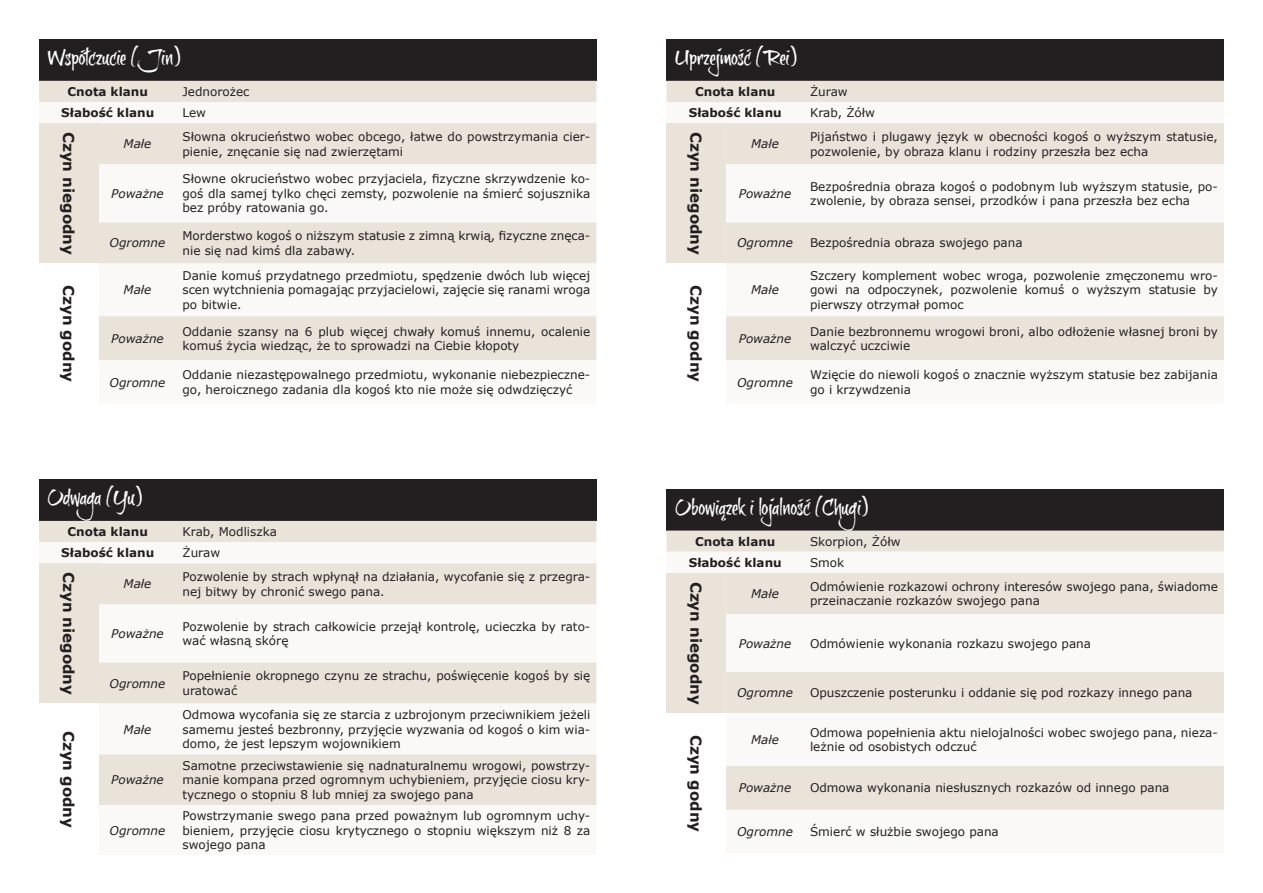
<style>
.page{position:relative;width:1263px;height:893px;background:#fff}
.page>*{position:absolute;margin:0;border:0;box-sizing:border-box;transform-origin:0 0}
.t1{font:21px "brushtip Texe";color:#fff}
.t2{font:700 15px "Verdana";color:#231f20}
.t3{font:12px/14.4px "Verdana";color:#231f20}
.t4{font:italic 12px "Verdana";color:#231f20}
.t5{font:700 12px "Verdana";color:#231f20}
</style>
<div class="page">
<div style="left:39px;top:39px;width:557px;height:42px;background:#231f20"></div>
<div style="left:39px;top:81px;width:557px;height:21px;background:#e9e3da"></div>
<svg style="left:99px;top:123px;width:497px;height:237px;fill:#e9e3da"></svg>
<div style="left:39px;top:123px;width:60px;height:140px;background:#e9e3da"></div>
<div style="left:666px;top:39px;width:558px;height:42px;background:#231f20"></div>
<div style="left:666px;top:81px;width:558px;height:21px;background:#e9e3da"></div>
<svg style="left:726px;top:123px;width:498px;height:237px;fill:#e9e3da"></svg>
<div style="left:666px;top:123px;width:60px;height:140px;background:#e9e3da"></div>
<div style="left:666px;top:489px;width:558px;height:42px;background:#231f20"></div>
<div style="left:666px;top:531px;width:558px;height:21px;background:#e9e3da"></div>
<svg style="left:726px;top:573px;width:498px;height:237px;fill:#e9e3da"></svg>
<div style="left:666px;top:573px;width:60px;height:140px;background:#e9e3da"></div>
<div style="left:39px;top:479px;width:557px;height:42px;background:#231f20"></div>
<div style="left:39px;top:521px;width:557px;height:21px;background:#e9e3da"></div>
<svg style="left:99px;top:563px;width:497px;height:242px;fill:#e9e3da"></svg>
<div style="left:39px;top:563px;width:60px;height:141px;background:#e9e3da"></div>
<h1 class="t1" style="left:48px;top:45px;width:135px">Współczucie (Jin)</h1>
<p class="t5" style="left:68px;top:83px;width:82px">Cnota klanu</p>
<p class="t3" style="left:182px;top:84px;width:69px">Jednorożec</p>
<p class="t5" style="left:61px;top:104px;width:94px">Słabość klanu</p>
<p class="t3" style="left:182px;top:105px;width:25px">Lew</p>
<p class="t2" style="left:79px;top:132px;width:124px;rotate:90deg">Czyn niegodny</p>
<p class="t4" style="left:124px;top:136px;width:29px">Małe</p>
<p class="t3" style="left:182px;top:129px;width:409px">Słowna okrucieństwo wobec obcego, łatwe do powstrzymania cier&shy;pienie, znęcanie się nad zwierzętami</p>
<p class="t3" style="left:182px;top:172px;width:409px;text-align:justify">Słowne okrucieństwo wobec przyjaciela, fizyczne skrzywdzenie ko&shy;goś dla samej tylko chęci zemsty, pozwolenie na śmierć sojusznika bez próby ratowania go.</p>
<p class="t4" style="left:111px;top:185px;width:54px">Poważne</p>
<p class="t4" style="left:110px;top:235px;width:57px">Ogromne</p>
<p class="t3" style="left:182px;top:229px;width:409px">Morderstwo kogoś o niższym statusie z zimną krwią, fizyczne znęca&shy;nie się nad kimś dla zabawy.</p>
<p class="t3" style="left:182px;top:268px;width:409px;text-align:justify">Danie komuś przydatnego przedmiotu, spędzenie dwóch lub więcej scen wytchnienia pomagając przyjacielowi, zajęcie się ranami wroga po bitwie.</p>
<p class="t2" style="left:79px;top:285px;width:99px;rotate:90deg">Czyn godny</p>
<p class="t4" style="left:124px;top:282px;width:29px">Małe</p>
<p class="t4" style="left:111px;top:330px;width:54px">Poważne</p>
<p class="t3" style="left:182px;top:324px;width:409px">Oddanie szansy na 6 plub więcej chwały komuś innemu, ocalenie komuś życia wiedząc, że to sprowadzi na Ciebie kłopoty</p>
<p class="t4" style="left:110px;top:374px;width:57px">Ogromne</p>
<p class="t3" style="left:182px;top:368px;width:409px">Oddanie niezastępowalnego przedmiotu, wykonanie niebezpieczne&shy;go, heroicznego zadania dla kogoś kto nie może się odwdzięczyć</p>
<h1 class="t1" style="left:48px;top:485px;width:97px">Odwaga (Yu)</h1>
<p class="t5" style="left:68px;top:523px;width:82px">Cnota klanu</p>
<p class="t3" style="left:182px;top:524px;width:96px">Krab, Modliszka</p>
<p class="t5" style="left:61px;top:544px;width:94px">Słabość klanu</p>
<p class="t3" style="left:182px;top:546px;width:39px">Żuraw</p>
<p class="t2" style="left:79px;top:572px;width:124px;rotate:90deg">Czyn niegodny</p>
<p class="t4" style="left:124px;top:576px;width:29px">Małe</p>
<p class="t3" style="left:182px;top:570px;width:409px">Pozwolenie by strach wpłynął na działania, wycofanie się z przegra&shy;nej bitwy by chronić swego pana.</p>
<p class="t4" style="left:111px;top:625px;width:54px">Poważne</p>
<p class="t3" style="left:182px;top:619px;width:409px">Pozwolenie by strach całkowicie przejął kontrolę, ucieczka by rato&shy;wać własną skórę</p>
<p class="t4" style="left:110px;top:675px;width:57px">Ogromne</p>
<p class="t3" style="left:182px;top:669px;width:409px">Popełnienie okropnego czynu ze strachu, poświęcenie kogoś by się uratować</p>
<p class="t2" style="left:79px;top:731px;width:99px;rotate:90deg">Czyn godny</p>
<p class="t4" style="left:124px;top:721px;width:29px">Małe</p>
<p class="t4" style="left:111px;top:772px;width:54px">Poważne</p>
<p class="t4" style="left:110px;top:822px;width:57px">Ogromne</p>
<p class="t3" style="left:182px;top:707px;width:409px;text-align:justify">Odmowa wycofania się ze starcia z uzbrojonym przeciwnikiem jeżeli samemu jesteś bezbronny, przyjęcie wyzwania od kogoś o kim wia&shy;domo, że jest lepszym wojownikiem</p>
<p class="t3" style="left:182px;top:758px;width:409px;text-align:justify">Samotne przeciwstawienie się nadnaturalnemu wrogowi, powstrzy&shy;manie kompana przed ogromnym uchybieniem, przyjęcie ciosu kry&shy;tycznego o stopniu 8 lub mniej za swojego pana</p>
<p class="t3" style="left:182px;top:808px;width:409px;text-align:justify">Powstrzymanie swego pana przed poważnym lub ogromnym uchy&shy;bieniem, przyjęcie ciosu krytycznego o stopniu większym niż 8 za swojego pana</p>
<h1 class="t1" style="left:675px;top:45px;width:124px">Uprzejmość (Rei)</h1>
<p class="t5" style="left:695px;top:83px;width:82px">Cnota klanu</p>
<p class="t3" style="left:810px;top:84px;width:39px">Żuraw</p>
<p class="t5" style="left:689px;top:104px;width:94px">Słabość klanu</p>
<p class="t3" style="left:810px;top:105px;width:67px">Krab, Żółw</p>
<p class="t2" style="left:707px;top:132px;width:124px;rotate:90deg">Czyn niegodny</p>
<p class="t4" style="left:751px;top:136px;width:29px">Małe</p>
<p class="t3" style="left:810px;top:129px;width:409px">Pijaństwo i plugawy język w obecności kogoś o wyższym statusie, pozwolenie, by obraza klanu i rodziny przeszła bez echa</p>
<p class="t4" style="left:739px;top:185px;width:54px">Poważne</p>
<p class="t3" style="left:810px;top:179px;width:409px">Bezpośrednia obraza kogoś o podobnym lub wyższym statusie, po&shy;zwolenie, by obraza sensei, przodków i pana przeszła bez echa</p>
<p class="t4" style="left:737px;top:235px;width:57px">Ogromne</p>
<p class="t3" style="left:810px;top:236px;width:214px">Bezpośrednia obraza swojego pana</p>
<p class="t3" style="left:810px;top:268px;width:409px;text-align:justify">Szczery komplement wobec wroga, pozwolenie zmęczonemu wro&shy;gowi na odpoczynek, pozwolenie komuś o wyższym statusie by pierwszy otrzymał pomoc</p>
<p class="t2" style="left:707px;top:285px;width:99px;rotate:90deg">Czyn godny</p>
<p class="t4" style="left:751px;top:282px;width:29px">Małe</p>
<p class="t4" style="left:739px;top:330px;width:54px">Poważne</p>
<p class="t3" style="left:810px;top:324px;width:409px">Danie bezbronnemu wrogowi broni, albo odłożenie własnej broni by walczyć uczciwie</p>
<p class="t4" style="left:737px;top:374px;width:57px">Ogromne</p>
<p class="t3" style="left:810px;top:368px;width:409px">Wzięcie do niewoli kogoś o znacznie wyższym statusie bez zabijania go i krzywdzenia</p>
<h1 class="t1" style="left:675px;top:494px;width:195px">Obowiązek i lojalność (Chugi)</h1>
<p class="t5" style="left:695px;top:533px;width:82px">Cnota klanu</p>
<p class="t3" style="left:810px;top:534px;width:92px">Skorpion, Żółw</p>
<p class="t5" style="left:689px;top:554px;width:94px">Słabość klanu</p>
<p class="t3" style="left:810px;top:555px;width:36px">Smok</p>
<p class="t2" style="left:707px;top:582px;width:124px;rotate:90deg">Czyn niegodny</p>
<p class="t4" style="left:751px;top:585px;width:29px">Małe</p>
<p class="t3" style="left:810px;top:579px;width:409px">Odmówienie rozkazowi ochrony interesów swojego pana, świadome przeinaczanie rozkazów swojego pana</p>
<p class="t4" style="left:739px;top:635px;width:54px">Poważne</p>
<p class="t3" style="left:810px;top:636px;width:282px">Odmówienie wykonania rozkazu swojego pana</p>
<p class="t4" style="left:737px;top:685px;width:57px">Ogromne</p>
<p class="t3" style="left:810px;top:685px;width:384px">Opuszczenie posterunku i oddanie się pod rozkazy innego pana</p>
<p class="t2" style="left:707px;top:735px;width:99px;rotate:90deg">Czyn godny</p>
<p class="t4" style="left:751px;top:732px;width:29px">Małe</p>
<p class="t3" style="left:810px;top:725px;width:409px">Odmowa popełnienia aktu nielojalności wobec swojego pana, nieza&shy;leżnie od osobistych odczuć</p>
<p class="t4" style="left:739px;top:780px;width:54px">Poważne</p>
<p class="t3" style="left:810px;top:781px;width:361px">Odmowa wykonania niesłusznych rozkazów od innego pana</p>
<p class="t4" style="left:737px;top:824px;width:57px">Ogromne</p>
<p class="t3" style="left:810px;top:825px;width:190px">Śmierć w służbie swojego pana</p>
</div>
